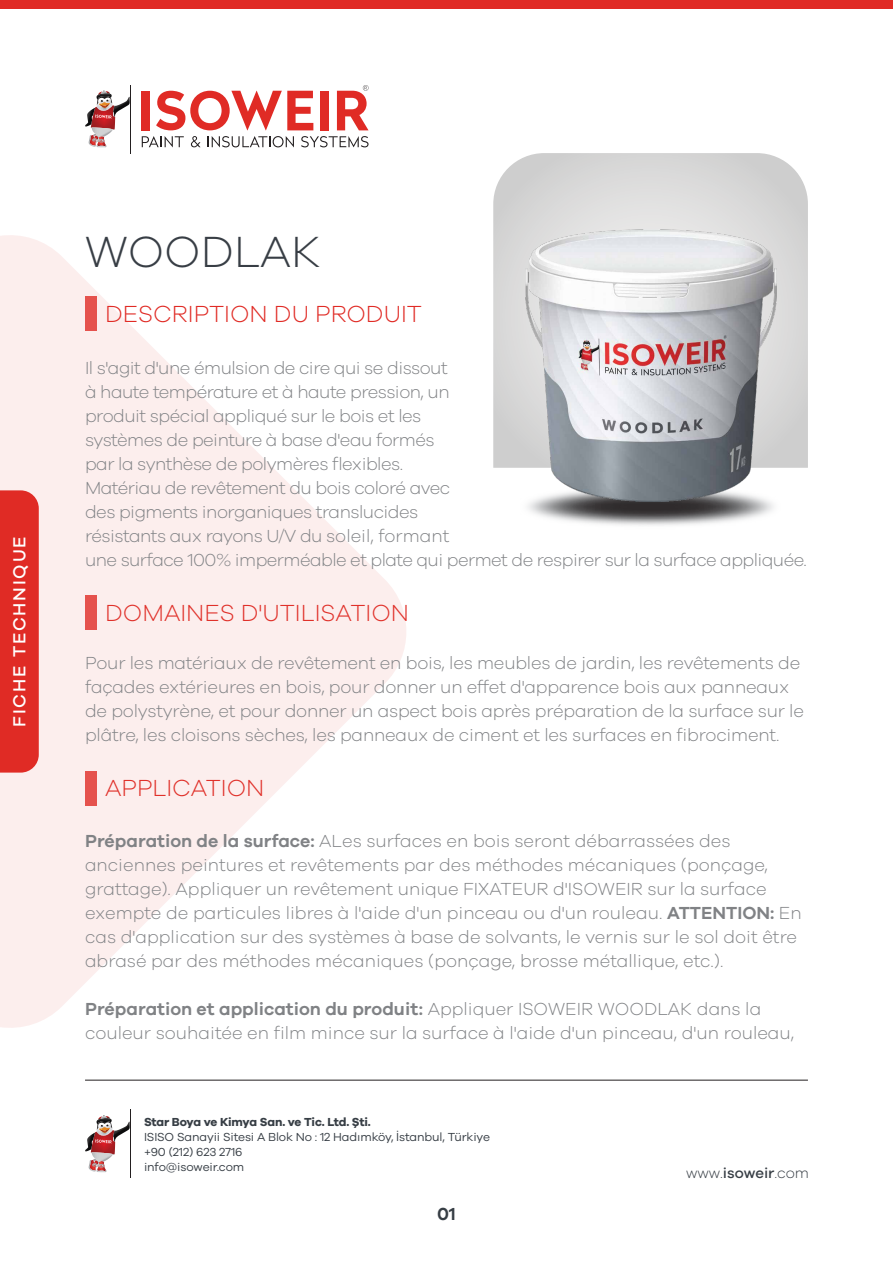
<style>
.page{position:relative;width:893px;height:1263px;background:#fff}
.page>*{position:absolute;margin:0;border:0;box-sizing:border-box;transform-origin:0 0}
.t1{font:300 45px "Galano Grotesque";color:#383e45}
.t2{font:300 24px "Galano Grotesque";color:#e0312a}
.t3{font:300 24px "Galano Grotesque";color:#e02b25}
.t4{font:300 18px/24px "Galano Grotesque";letter-spacing:-.01em;color:#808285}
.t5{font:300 18px/24px "Galano Grotesque";letter-spacing:-.03em;color:#808285}
.t6{font:500 18px "Galano Grotesque";letter-spacing:.1em;color:#fff}
.t7{font:600 18px "Galano Grotesque";color:#373e45}
.t8{font:300 15px "Galano Grotesque";color:#373e45}
.t9{font:12px/15px "Galano Grotesque";letter-spacing:-.01em;color:#373e45}
.t10{font:700 12px "Galano Grotesque";letter-spacing:-.02em;color:#373e45}
.s1{font-weight:600}
.s2{font-weight:500}
</style>
<div class="page">
<svg style="left:0;top:235px;width:406px;height:793px;fill:#fceeed"></svg>
<div style="left:0;top:490px;width:39px;height:283px;background:#e02b25"></div>
<hr style="left:130px;top:85px;width:1px;height:68px;background:#231f20">
<svg style="left:85px;top:91px;width:45px;height:56px"></svg>
<svg style="left:142px;top:136px;width:42px;height:11px"></svg>
<svg style="left:191px;top:136px;width:10px;height:11px"></svg>
<svg style="left:208px;top:136px;width:86px;height:11px"></svg>
<svg style="left:301px;top:136px;width:68px;height:11px"></svg>
<div style="left:142px;top:91px;width:8px;height:39px;background:#e02b25"></div>
<svg style="left:156px;top:91px;width:157px;height:39px"></svg>
<div style="left:320px;top:91px;width:8px;height:39px;background:#e02b25"></div>
<svg style="left:337px;top:85px;width:32px;height:45px"></svg>
<hr style="left:130px;top:1110px;width:1px;height:68px;background:#231f20">
<svg style="left:85px;top:1115px;width:45px;height:57px"></svg>
<hr style="left:85px;top:1080px;width:723px;height:1px;background:#231f20">
<div style="left:0;top:0;width:893px;height:9px;background:#e02b25"></div>
<img style="left:527px;top:502px;width:247px;height:24px">
<svg style="left:493px;top:153px;width:315px;height:315px;background:#d8d8d8"></svg>
<div style="left:85px;top:297px;width:11px;height:34px;background:#e5524d"></div>
<div style="left:85px;top:595px;width:11px;height:34px;background:#e5524d"></div>
<div style="left:85px;top:771px;width:11px;height:34px;background:#e5524d"></div>
<img style="left:525px;top:230px;width:251px;height:272px">
<p class="t6" style="left:9px;top:727px;width:192px;rotate:-90deg">FICHE TECHNIQUE</p>
<h1 class="t1" style="left:85px;top:225px;width:238px">WOODLAK</h1>
<h2 class="t3" style="left:105px;top:300px;width:318px">DESCRIPTION DU PRODUIT</h2>
<p class="t5" style="left:85px;top:355px;width:367px">Il s'agit d'une émulsion de cire qui se dissout à haute température et à haute pression, un produit spécial appliqué sur le bois et les systèmes de peinture à base d'eau formés par la synthèse de polymères flexibles.<br>Matériau de revêtement du bois coloré avec des pigments inorganiques translucides résistants aux rayons U/V du soleil, formant</p>
<p class="t5" style="left:85px;top:547px;width:723px">une surface 100% imperméable et plate qui permet de respirer sur la surface appliquée.</p>
<h2 class="t2" style="left:105px;top:598px;width:305px">DOMAINES D'UTILISATION</h2>
<p class="t4" style="left:85px;top:651px;width:720px">Pour les matériaux de revêtement en bois, les meubles de jardin, les revêtements de façades extérieures en bois, pour donner un effet d'apparence bois aux panneaux de polystyrène, et pour donner un aspect bois après préparation de la surface sur le plâtre, les cloisons sèches, les panneaux de ciment et les surfaces en fibrociment.</p>
<h2 class="t2" style="left:105px;top:774px;width:161px">APPLICATION</h2>
<p class="t4" style="left:85px;top:828px;width:718px"><span class="s1">Préparation de la surface:</span> ALes surfaces en bois seront débarrassées des anciennes peintures et revêtements par des méthodes mécaniques (ponçage, grattage). Appliquer un revêtement unique FIXATEUR d'ISOWEIR sur la surface exempte de particules libres à l'aide d'un pinceau ou d'un rouleau. <span class="s1">ATTENTION:</span> En cas d'application sur des systèmes à base de solvants, le vernis sur le sol doit être abrasé par des méthodes mécaniques (ponçage, brosse métallique, etc.).</p>
<p class="t4" style="left:85px;top:996px;width:711px"><span class="s1">Préparation et application du produit:</span> Appliquer ISOWEIR WOODLAK dans la couleur souhaitée en film mince sur la surface à l'aide d'un pinceau, d'un rouleau,</p>
<p class="t10" style="left:144px;top:1114px;width:228px">Star Boya ve Kimya San. ve Tic. Ltd. Şti.</p>
<p class="t9" style="left:144px;top:1128px;width:347px">ISISO Sanayii Sitesi A Blok No : 12 Hadımköy, İstanbul, Türkiye +90 (212) 623 2716<br>info@isoweir.com</p>
<p class="t7" style="left:437px;top:1203px;width:20px">01</p>
<p class="t8" style="left:686px;top:1164px;width:124px">www.<span class="s2">isoweir</span>.com</p>
</div>
